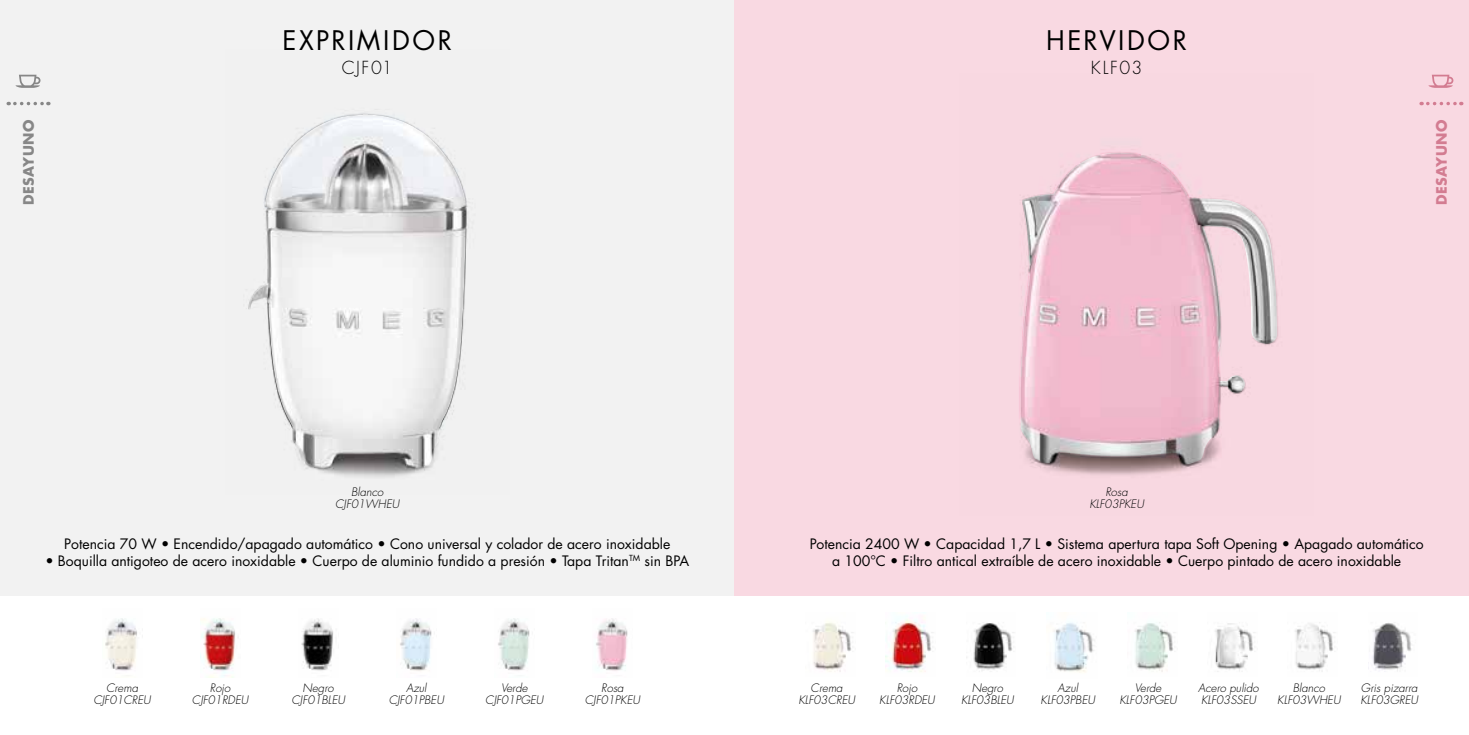
<style>
.page{position:relative;width:1469px;height:735px;background:#fff}
.page>*{position:absolute;margin:0;border:0;box-sizing:border-box;transform-origin:0 0}
.t1{font:26.25px "Futura Std";letter-spacing:.095em;color:#000}
.t2{font:300 17.5px "Futura Std";letter-spacing:.09em;color:#000}
.t3{font:14px/16.8px "Futura Std";color:#000;text-align:center}
.t4{font:700 14px "Futura Std";letter-spacing:.04em;color:#878787}
.t5{font:700 14px "Futura Std";letter-spacing:.04em;color:#d37c91}
.t6{font:italic 300 11.38px/12.2px "Futura Std";color:#000;text-align:center}
</style>
<div class="page">
<div style="left:0;top:0;width:734px;height:595px;background:#f2f2f2"></div>
<img style="left:105px;top:618px;width:32px;height:58px">
<img style="left:400px;top:618px;width:32px;height:53px">
<img style="left:498px;top:618px;width:32px;height:53px">
<img style="left:200px;top:618px;width:35px;height:59px">
<img style="left:596px;top:618px;width:32px;height:53px">
<img style="left:248px;top:113px;width:221px;height:365px">
<img style="left:249px;top:114px;width:217px;height:354px">
<svg style="left:15px;top:102px;width:34px;height:3px"></svg>
<svg style="left:16px;top:75px;width:25px;height:13px"></svg>
<div style="left:734px;top:0;width:734px;height:595px;background:#f9d9e2"></div>
<img style="left:885px;top:616px;width:48px;height:56px">
<img style="left:1368px;top:623px;width:44px;height:48px">
<img style="left:1295px;top:622px;width:40px;height:50px">
<img style="left:966px;top:623px;width:48px;height:48px">
<img style="left:1215px;top:623px;width:40px;height:49px">
<img style="left:813px;top:621px;width:40px;height:51px">
<img style="left:1036px;top:152px;width:242px;height:323px">
<img style="left:1019px;top:154px;width:257px;height:310px">
<svg style="left:1427px;top:102px;width:34px;height:3px"></svg>
<svg style="left:1428px;top:75px;width:25px;height:13px"></svg>
<img style="left:1054px;top:622px;width:41px;height:51px">
<img style="left:1135px;top:622px;width:40px;height:50px">
<img style="left:301px;top:618px;width:32px;height:53px">
<p class="t4" style="left:19px;top:205px;width:88px;rotate:-90deg">DESAYUNO</p>
<h1 class="t1" style="left:282px;top:23px;width:171px">EXPRIMIDOR</h1>
<p class="t2" style="left:342px;top:57px;width:52px">CJF01</p>
<h1 class="t1" style="left:1046px;top:23px;width:142px">HERVIDOR</h1>
<p class="t2" style="left:1090px;top:57px;width:53px">KLF03</p>
<p class="t5" style="left:1432px;top:205px;width:88px;rotate:-90deg">DESAYUNO</p>
<p class="t6" style="left:335px;top:486px;width:66px">Blanco<br>CJF01WHEU</p>
<p class="t3" style="left:64px;top:535px;width:607px">Potencia 70 W • Encendido/apagado automático • Cono universal y colador de acero inoxidable</p>
<p class="t3" style="left:45px;top:552px;width:645px">• Boquilla antigoteo de acero inoxidable • Cuerpo de aluminio fundido a presión • Tapa Tritan<sup>TM</sup> sin BPA</p>
<p class="t6" style="left:1089px;top:486px;width:56px">Rosa<br>KLF03PKEU</p>
<p class="t3" style="left:809px;top:535px;width:615px">Potencia 2400 W • Capacidad 1,7 L • Sistema apertura tapa Soft Opening • Apagado automático a 100°C • Filtro antical extraíble de acero inoxidable • Cuerpo pintado de acero inoxidable</p>
<p class="t6" style="left:93px;top:681px;width:59px">Crema<br>CJF01CREU</p>
<p class="t6" style="left:485px;top:681px;width:60px">Verde<br>CJF01PGEU</p>
<p class="t6" style="left:585px;top:681px;width:57px">Rosa<br>CJF01PKEU</p>
<p class="t6" style="left:389px;top:681px;width:57px">Azul<br>CJF01PBEU</p>
<p class="t6" style="left:291px;top:681px;width:55px">Negro<br>CJF01BLEU</p>
<p class="t6" style="left:192px;top:681px;width:58px">Rojo<br>CJF01RDEU</p>
<p class="t6" style="left:798px;top:681px;width:58px">Crema<br>KLF03CREU</p>
<p class="t6" style="left:1277px;top:681px;width:65px">Blanco<br>KLF03WHEU</p>
<p class="t6" style="left:1360px;top:681px;width:59px;text-align:left">Gris pizarra<br>KLF03GREU</p>
<p class="t6" style="left:879px;top:681px;width:57px">Rojo<br>KLF03RDEU</p>
<p class="t6" style="left:961px;top:681px;width:54px">Negro<br>KLF03BLEU</p>
<p class="t6" style="left:1198px;top:681px;width:62px;text-align:left">Acero pulido<br>KLF03SSEU</p>
<p class="t6" style="left:1040px;top:681px;width:56px">Azul<br>KLF03PBEU</p>
<p class="t6" style="left:1119px;top:681px;width:59px">Verde<br>KLF03PGEU</p>
</div>
